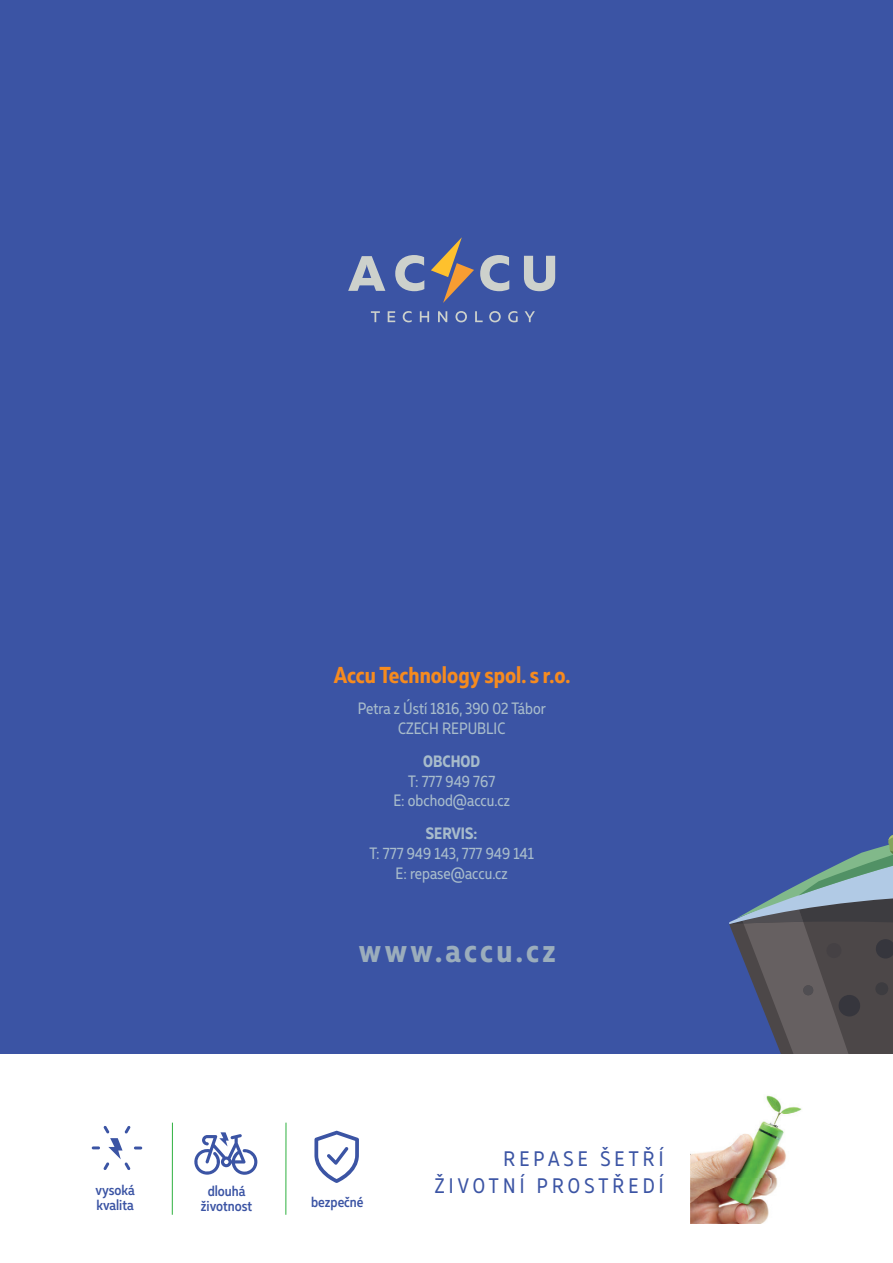
<style>
.page{position:relative;width:893px;height:1263px;background:#fff}
.page>*{position:absolute;margin:0;border:0;box-sizing:border-box;transform-origin:0 0}
.t1{font:700 33.15px "Muller Narrow";letter-spacing:.1em;color:#9badbc}
.t2{font:700 22.95px "Muller Narrow";color:#f68b1f}
.t3{font:21px "Muller Narrow";letter-spacing:.2em;color:#3b54a4}
.t4{font:16.5px/19.6px "Muller Narrow";color:#a8bccb;text-align:center}
.t5{font:700 16.5px "Muller Narrow";color:#a8bccb}
.t6{font:500 14.7px/14.7px "Muller Narrow";color:#3b54a4;text-align:center}
</style>
<div class="page">
<div style="left:0;top:0;width:893px;height:1075px;background:#3b54a4"></div>
<svg style="left:729px;top:835px;width:164px;height:219px"></svg>
<div style="left:0;top:1054px;width:893px;height:209px;background:#fff"></div>
<svg style="left:431px;top:237px;width:43px;height:66px"></svg>
<svg style="left:395px;top:255px;width:29px;height:36px"></svg>
<svg style="left:480px;top:255px;width:29px;height:36px"></svg>
<svg style="left:524px;top:256px;width:31px;height:35px"></svg>
<svg style="left:348px;top:256px;width:37px;height:35px"></svg>
<svg style="left:371px;top:311px;width:9px;height:11px"></svg>
<svg style="left:388px;top:311px;width:7px;height:11px"></svg>
<svg style="left:403px;top:311px;width:9px;height:11px"></svg>
<svg style="left:420px;top:311px;width:9px;height:11px"></svg>
<svg style="left:438px;top:311px;width:9px;height:11px"></svg>
<svg style="left:455px;top:311px;width:12px;height:11px"></svg>
<svg style="left:475px;top:311px;width:8px;height:11px"></svg>
<svg style="left:489px;top:311px;width:12px;height:11px"></svg>
<svg style="left:508px;top:311px;width:10px;height:11px"></svg>
<svg style="left:525px;top:311px;width:10px;height:11px"></svg>
<img style="left:690px;top:1095px;width:112px;height:128px">
<hr style="left:172px;top:1123px;width:1px;height:92px;background:#3ab54a">
<hr style="left:285px;top:1123px;width:2px;height:92px;background:#3ab54a">
<svg style="left:92px;top:1126px;width:50px;height:44px"></svg>
<svg style="left:194px;top:1132px;width:64px;height:43px"></svg>
<svg style="left:314px;top:1131px;width:45px;height:52px"></svg>
<h2 class="t2" style="left:334px;top:660px;width:238px">Accu Technology spol. s r.o.</h2>
<p class="t4" style="left:358px;top:699px;width:190px">Petra z Ústí 1816, 390 02 Tábor<br>CZECH REPUBLIC</p>
<p class="t5" style="left:423px;top:751px;width:58px">OBCHOD</p>
<p class="t4" style="left:393px;top:771px;width:118px">T: 777 949 767<br>E: obchod@accu.cz</p>
<p class="t5" style="left:426px;top:823px;width:53px">SERVIS:</p>
<p class="t4" style="left:369px;top:843px;width:166px">T: 777 949 143, 777 949 141<br>E: repase@accu.cz</p>
<h1 class="t1" style="left:359px;top:930px;width:198px">www.accu.cz</h1>
<p class="t3" style="left:503px;top:1146px;width:162px">REPASE ŠETŘÍ</p>
<p class="t6" style="left:96px;top:1183px;width:41px">vysoká</p>
<p class="t3" style="left:435px;top:1173px;width:230px">ŽIVOTNÍ PROSTŘEDÍ</p>
<p class="t6" style="left:96px;top:1197px;width:39px">kvalita</p>
<p class="t6" style="left:201px;top:1184px;width:53px">dlouhá životnost</p>
<p class="t6" style="left:311px;top:1194px;width:54px">bezpečné</p>
</div>
